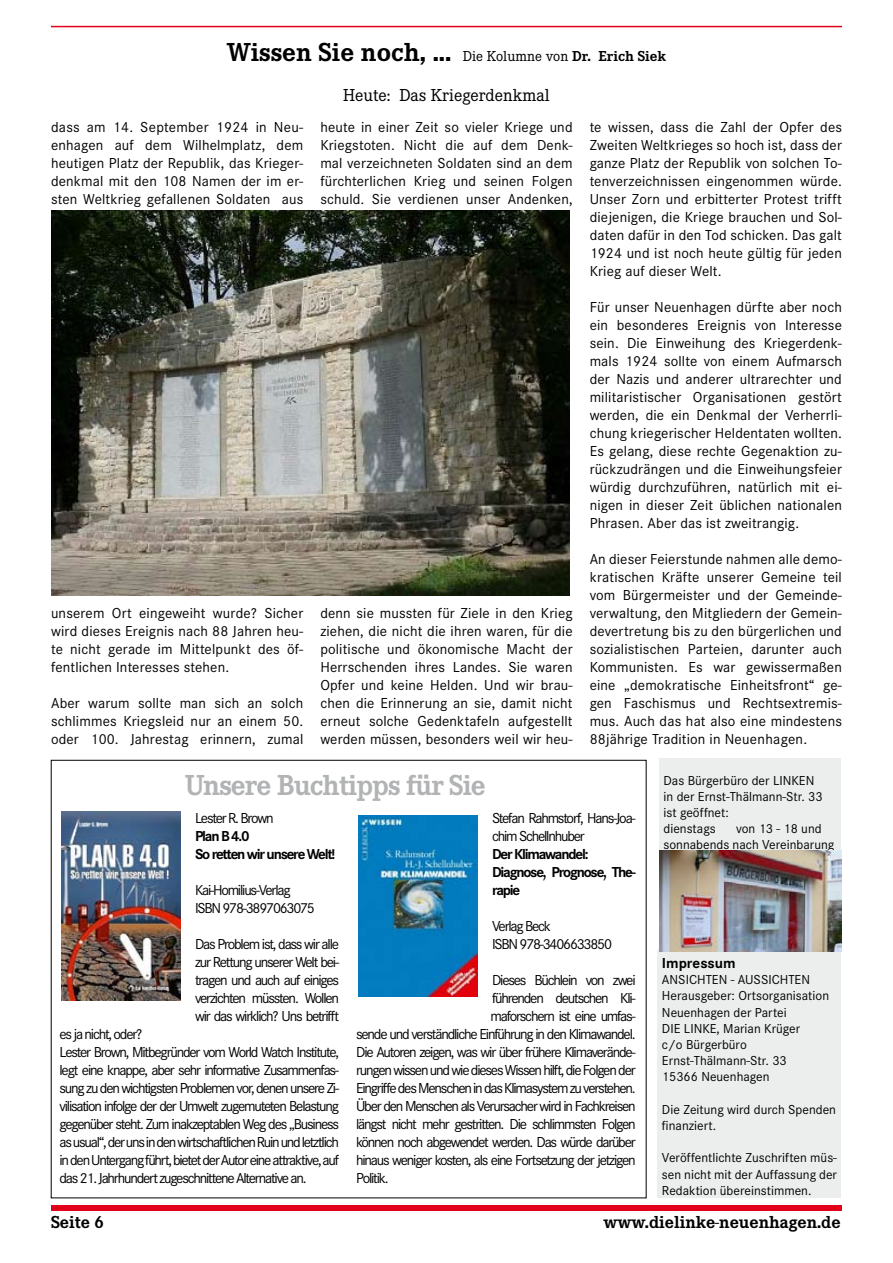
<style>
.page{position:relative;width:893px;height:1263px;background:#fff}
.page>*{position:absolute;margin:0;border:0;box-sizing:border-box;transform-origin:0 0}
.t1{font:700 30px "Corporate E";letter-spacing:-.03em;color:#b1b3b4}
.t2{font:700 27px "Corporate E";color:#000}
.t3{font:700 18px "Corporate E";color:#000}
.t4{font:18px "Corporate E";color:#000}
.t5{font:15px/18px "Corporate S";letter-spacing:-.08em;color:#000;text-align:justify}
.t6{font:700 15px/18px "Corporate S";letter-spacing:-.08em;color:#000}
.t7{font:700 15px "Corporate S";color:#000}
.t8{font:13.5px/16.2px "Corporate S";color:#000}
.s1{font-weight:400;font-size:15px}
.s2{font-size:15px}
</style>
<div class="page">
<div style="left:51px;top:1205px;width:791px;height:5px;background:#e2001a"></div>
<div style="left:658px;top:949px;width:183px;height:248px;background:#eceded"></div>
<div style="left:659px;top:759px;width:182px;height:93px;background:#eceded"></div>
<img style="left:659px;top:851px;width:182px;height:101px">
<hr style="left:51px;top:26px;width:791px;height:1px;background:#e2001a">
<img style="left:62px;top:811px;width:119px;height:189px">
<img style="left:358px;top:815px;width:119px;height:181px">
<img style="left:51px;top:210px;width:519px;height:386px">
<h2 class="t2" style="left:227px;top:37px;width:441px">Wissen Sie noch, ... <span class="s1">Die Kolumne von</span> <span class="s2">Dr. Erich Siek</span></h2>
<p class="t4" style="left:343px;top:85px;width:208px">Heute: Das Kriegerdenkmal</p>
<p class="t5" style="left:51px;top:118px;width:254px">dass am 14. September 1924 in Neu&shy;enhagen auf dem Wilhelmplatz, dem heutigen Platz der Republik, das Krieger&shy;denkmal mit den 108 Namen der im er&shy;sten Weltkrieg gefallenen Soldaten aus</p>
<p class="t5" style="left:51px;top:604px;width:254px">unserem Ort eingeweiht wurde? Sicher wird dieses Ereignis nach 88 Jahren heu&shy;te nicht gerade im Mittelpunkt des öf&shy;fentlichen Interesses stehen.</p>
<p class="t5" style="left:51px;top:694px;width:254px">Aber warum sollte man sich an solch schlimmes Kriegsleid nur an einem 50. oder 100. Jahrestag erinnern, zumal</p>
<p class="t5" style="left:320px;top:118px;width:254px">heute in einer Zeit so vieler Kriege und Kriegstoten. Nicht die auf dem Denk&shy;mal verzeichneten Soldaten sind an dem fürchterlichen Krieg und seinen Folgen schuld. Sie verdienen unser Andenken,</p>
<p class="t5" style="left:320px;top:604px;width:254px">denn sie mussten für Ziele in den Krieg ziehen, die nicht die ihren waren, für die politische und ökonomische Macht der Herrschenden ihres Landes. Sie waren Opfer und keine Helden. Und wir brau&shy;chen die Erinnerung an sie, damit nicht erneut solche Gedenktafeln aufgestellt werden müssen, besonders weil wir heu-</p>
<p class="t5" style="left:590px;top:118px;width:254px">te wissen, dass die Zahl der Opfer des Zweiten Weltkrieges so hoch ist, dass der ganze Platz der Republik von solchen To&shy;tenverzeichnissen eingenommen würde.<br>Unser Zorn und erbitterter Protest trifft diejenigen, die Kriege brauchen und Sol&shy;daten dafür in den Tod schicken. Das galt 1924 und ist noch heute gültig für jeden Krieg auf dieser Welt.</p>
<p class="t5" style="left:590px;top:298px;width:254px">Für unser Neuenhagen dürfte aber noch ein besonderes Ereignis von Interesse sein. Die Einweihung des Kriegerdenk&shy;mals 1924 sollte von einem Aufmarsch der Nazis und anderer ultrarechter und militaristischer Organisationen gestört werden, die ein Denkmal der Verherrli&shy;chung kriegerischer Heldentaten wollten.<br>Es gelang, diese rechte Gegenaktion zu&shy;rückzudrängen und die Einweihungsfeier würdig durchzuführen, natürlich mit ei&shy;nigen in dieser Zeit üblichen nationalen Phrasen. Aber das ist zweitrangig.</p>
<p class="t5" style="left:590px;top:550px;width:254px">An dieser Feierstunde nahmen alle demo&shy;kratischen Kräfte unserer Gemeine teil vom Bürgermeister und der Gemeinde&shy;verwaltung, den Mitgliedern der Gemein&shy;devertretung bis zu den bürgerlichen und sozialistischen Parteien, darunter auch Kommunisten. Es war gewissermaßen eine „demokratische Einheitsfront“ ge&shy;gen Faschismus und Rechtsextremis&shy;mus. Auch das hat also eine mindestens 88jährige Tradition in Neuenhagen.</p>
<h1 class="t1" style="left:185px;top:768px;width:302px">Unsere Buchtipps für Sie</h1>
<p class="t5" style="left:195px;top:809px;width:80px">Lester R. Brown</p>
<p class="t6" style="left:195px;top:828px;width:142px">Plan B 4.0<br>So retten wir unsere Welt!</p>
<p class="t5" style="left:195px;top:881px;width:121px">Kai-Homilius-Verlag<br>ISBN 978-3897063075</p>
<p class="t5" style="left:195px;top:935px;width:146px">Das Problem ist, dass wir alle zur Rettung unserer Welt bei&shy;tragen und auch auf einiges verzichten müssten. Wollen wir das wirklich? Uns betrifft</p>
<p class="t5" style="left:60px;top:1025px;width:281px;text-align:left">es ja nicht, oder?<br>Lester Brown, Mitbegründer vom World Watch Institute, legt eine knappe, aber sehr informative Zusammenfas&shy;sung zu den wichtigsten Problemen vor, denen unsere Zi&shy;vilisation infolge der der Umwelt zugemuteten Belastung gegenüber steht. Zum inakzeptablen Weg des „Business as usual“, der uns in den wirtschaftlichen Ruin und letztlich in den Untergang führt, bietet der Autor eine attraktive, auf das 21. Jahrhundert zugeschnittene Alternative an.</p>
<p class="t5" style="left:492px;top:809px;width:145px">Stefan Rahmstorf, Hans-Joa&shy;chim Schellnhuber</p>
<p class="t6" style="left:492px;top:846px;width:145px">Der Klimawandel:<br>Diagnose, Prognose, The&shy;rapie</p>
<p class="t5" style="left:492px;top:917px;width:121px">Verlag Beck<br>ISBN 978-3406633850</p>
<p class="t5" style="left:492px;top:971px;width:145px">Dieses Büchlein von zwei</p>
<p class="t5" style="left:492px;top:989px;width:145px">führenden deutschen Kli-</p>
<p class="t5" style="left:490px;top:1007px;width:147px">maforschern ist eine umfas-</p>
<p class="t5" style="left:356px;top:1025px;width:281px">sende und verständliche Einführung in den Klimawandel.</p>
<p class="t5" style="left:356px;top:1043px;width:281px">Die Autoren zeigen, was wir über frühere Klimaverände-</p>
<p class="t5" style="left:356px;top:1061px;width:281px">rungen wissen und wie dieses Wissen hilft, die Folgen der</p>
<p class="t5" style="left:356px;top:1079px;width:281px">Eingriffe des Menschen in das Klimasystem zu verstehen.</p>
<p class="t5" style="left:356px;top:1097px;width:281px">Über den Menschen als Verursacher wird in Fachkreisen</p>
<p class="t5" style="left:356px;top:1115px;width:281px">längst nicht mehr gestritten. Die schlimmsten Folgen</p>
<p class="t5" style="left:356px;top:1133px;width:281px">können noch abgewendet werden. Das würde darüber</p>
<p class="t5" style="left:356px;top:1151px;width:281px">hinaus weniger kosten, als eine Fortsetzung der jetzigen</p>
<p class="t5" style="left:356px;top:1169px;width:34px">Politik.</p>
<p class="t8" style="left:663px;top:772px;width:161px">Das Bürgerbüro der LINKEN in der Ernst-Thälmann-Str. 33 ist geöffnet:<br>dienstags</p>
<p class="t8" style="left:663px;top:821px;width:172px;text-indent:73px">von 13 - 18 und sonnabends nach Vereinbarung</p>
<p class="t7" style="left:662px;top:954px;width:75px">Impressum</p>
<p class="t8" style="left:662px;top:971px;width:169px">ANSICHTEN - AUSSICHTEN<br>Herausgeber: Ortsorganisation<br>Neuenhagen der Partei<br>DIE LINKE, Marian Krüger<br>c/o Bürgerbüro<br>Ernst-Thälmann-Str. 33<br>15366 Neuenhagen</p>
<p class="t8" style="left:662px;top:1101px;width:176px">Die Zeitung wird durch Spenden finanziert.</p>
<p class="t8" style="left:662px;top:1150px;width:176px;text-align:justify">Veröffentlichte Zuschriften müs&shy;sen nicht mit der Auffassung der Redaktion übereinstimmen.</p>
<p class="t3" style="left:51px;top:1211px;width:54px">Seite 6</p>
<p class="t3" style="left:603px;top:1211px;width:239px">www.dielinke-neuenhagen.de</p>
</div>
